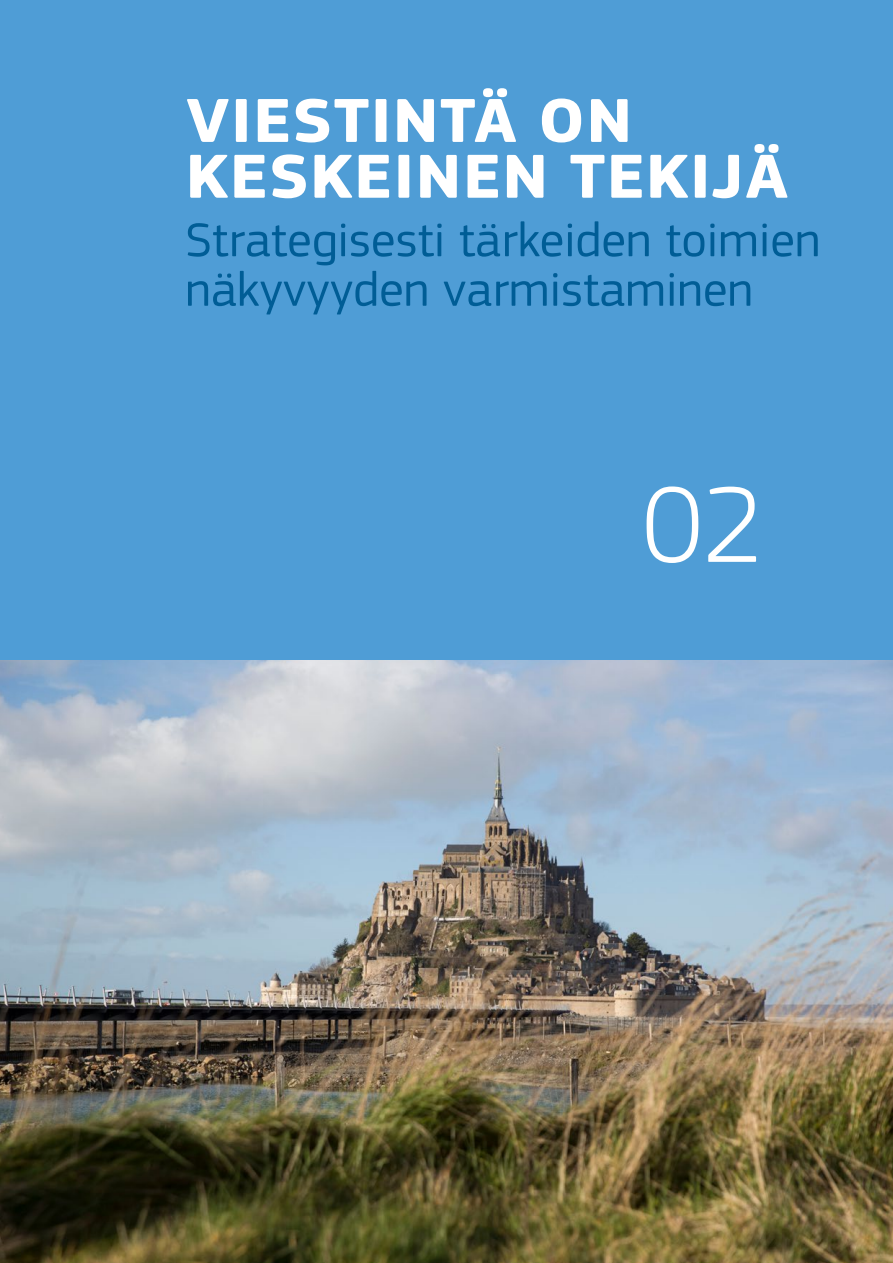
<style>
.page{position:relative;width:893px;height:1263px;background:#fff}
.page>*{position:absolute;margin:0;border:0;box-sizing:border-box;transform-origin:0 0}
.t1{font:300 112.5px "EC Square Sans Pro";color:#fff}
.t2{font:700 64.5px/55.8px "EC Square Sans Pro";letter-spacing:.02em;color:#fff;scale:1.06 1}
.t3{font:49.5px/49.5px "EC Square Sans Pro";color:#005d96}
</style>
<div class="page">
<img style="left:0;top:660px;width:893px;height:603px">
<div style="left:0;top:0;width:893px;height:660px;background:#4f9dd6"></div>
<h2 class="t2" style="left:186px;top:95px;width:569px">VIESTINTÄ ON<br>KESKEINEN TEKIJÄ</h2>
<p class="t3" style="left:185px;top:215px;width:637px">Strategisesti tärkeiden toimien näkyvyyden varmistaminen</p>
<h1 class="t1" style="left:642px;top:459px;width:123px">02</h1>
</div>
